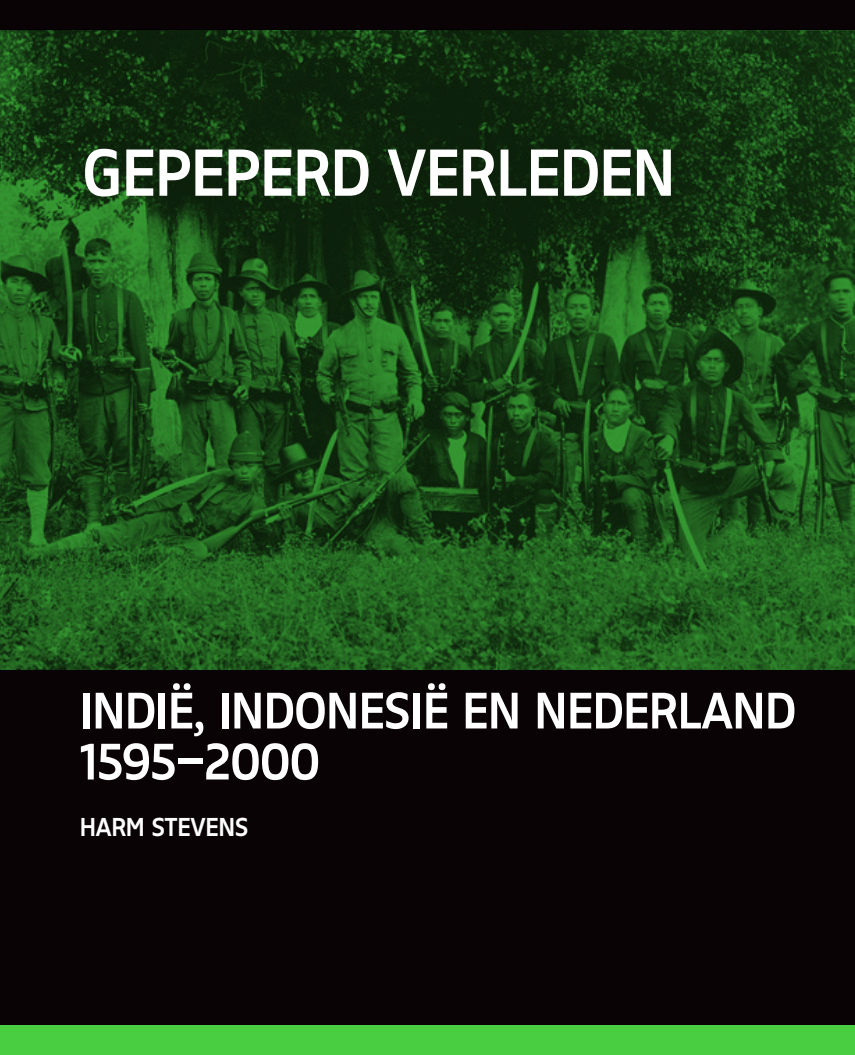
<style>
.page{position:relative;width:855px;height:1055px;background:#fff}
.page>*{position:absolute;margin:0;border:0;box-sizing:border-box;transform-origin:0 0}
.t1{font:66px "Rijksmuseum Logotype";letter-spacing:-.01em;color:#fff}
.t2{font:51px "Rijksmuseum Logotype";letter-spacing:-.01em;color:#fff}
.t3{font:25.8px "Rijksmuseum Logotype";letter-spacing:-.01em;color:#fff}
</style>
<div class="page">
<div style="left:0;top:0;width:855px;height:1054px;background:#49ce42"></div>
<div style="left:0;top:0;width:855px;height:30px;background:#090305"></div>
<img style="left:0;top:30px;width:855px;height:640px">
<div style="left:0;top:670px;width:855px;height:355px;background:#090305"></div>
<p class="t1" style="left:83px;top:136px;width:594px">GEPEPERD VERLEDEN</p>
<p class="t2" style="left:80px;top:682px;width:718px">INDIË, INDONESIË EN NEDERLAND</p>
<p class="t2" style="left:80px;top:733px;width:242px">1595–2000</p>
<p class="t3" style="left:80px;top:812px;width:170px">HARM STEVENS</p>
</div>
